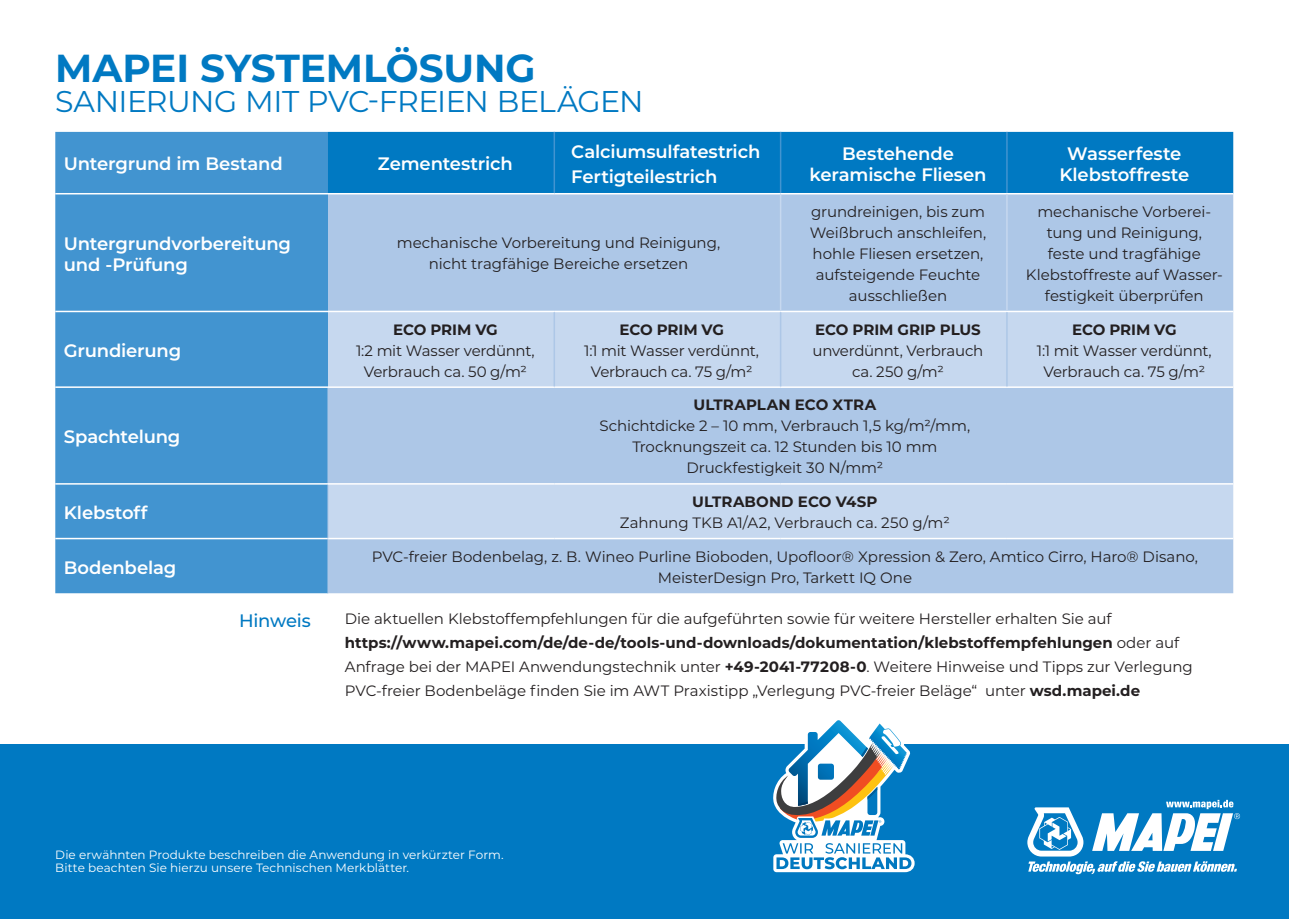
<style>
.page{position:relative;width:1289px;height:919px;background:#fff}
.page>*{position:absolute;margin:0;border:0;box-sizing:border-box;transform-origin:0 0}
.t1{font:700 39px "Montserrat";letter-spacing:-.005em;color:#0079c2}
.t2{font:30px "Montserrat";letter-spacing:-.02em;color:#0079c2}
.t3{font:600 18px/21px "Montserrat";letter-spacing:-.01em;color:#fff}
.t4{font:500 18px "Montserrat";letter-spacing:-.015em;color:#0079c2}
.t5{font:15px/21px "Montserrat";letter-spacing:-.005em;color:#231f20;text-align:center}
.t6{font:700 15px "Montserrat";letter-spacing:-.005em;color:#231f20}
.t7{font:12px/13.5px "Montserrat";letter-spacing:.005em;color:#fff}
.s1{font-weight:700}
</style>
<div class="page">
<div style="left:0;top:744px;width:1288px;height:174px;background:#0079c2"></div>
<svg style="left:1027px;top:799px;width:212px;height:75px"></svg>
<svg style="left:773px;top:720px;width:141px;height:152px"></svg>
<div style="left:55px;top:132px;width:273px;height:461px;background:#4294d0"></div>
<div style="left:328px;top:132px;width:905px;height:61px;background:#0079c2"></div>
<div style="left:328px;top:194px;width:905px;height:399px;background:#adc7e7"></div>
<svg style="left:328px;top:312px;width:905px;height:225px;background:#bbd0eb"></svg>
<hr style="left:328px;top:388px;width:1px;height:95px;background:#adc7e7">
<hr style="left:328px;top:484px;width:1px;height:54px;background:#adc7e7">
<hr style="left:328px;top:538px;width:1px;height:55px;background:#adc7e7">
<hr style="left:55px;top:193px;width:273px;height:1px;background:#fff">
<hr style="left:55px;top:311px;width:273px;height:1px;background:#fff">
<hr style="left:328px;top:311px;width:226px;height:1px;background:#fff">
<hr style="left:554px;top:311px;width:226px;height:1px;background:#fff">
<hr style="left:780px;top:311px;width:226px;height:1px;background:#fff">
<hr style="left:1006px;top:311px;width:227px;height:1px;background:#fff">
<hr style="left:55px;top:386px;width:273px;height:2px;background:#fff">
<hr style="left:328px;top:386px;width:226px;height:2px;background:#fff">
<hr style="left:554px;top:386px;width:226px;height:2px;background:#fff">
<hr style="left:780px;top:386px;width:226px;height:2px;background:#fff">
<hr style="left:1006px;top:386px;width:227px;height:2px;background:#fff">
<hr style="left:55px;top:483px;width:273px;height:1px;background:#fff">
<hr style="left:328px;top:483px;width:226px;height:1px;background:#fff">
<hr style="left:554px;top:483px;width:226px;height:1px;background:#fff">
<hr style="left:780px;top:483px;width:226px;height:1px;background:#fff">
<hr style="left:1006px;top:483px;width:227px;height:1px;background:#fff">
<hr style="left:328px;top:537px;width:226px;height:2px;background:#fff">
<hr style="left:554px;top:537px;width:226px;height:2px;background:#fff">
<hr style="left:780px;top:537px;width:226px;height:2px;background:#fff">
<hr style="left:1006px;top:537px;width:227px;height:2px;background:#fff">
<hr style="left:55px;top:537px;width:273px;height:2px;background:#fff">
<hr style="left:553px;top:132px;width:2px;height:61px;background:#4294d0">
<hr style="left:779px;top:132px;width:2px;height:61px;background:#4294d0">
<hr style="left:1006px;top:132px;width:1px;height:61px;background:#4294d0">
<hr style="left:553px;top:312px;width:2px;height:74px;background:#adc7e7">
<hr style="left:779px;top:312px;width:2px;height:74px;background:#adc7e7">
<hr style="left:1006px;top:312px;width:1px;height:74px;background:#adc7e7">
<hr style="left:779px;top:194px;width:2px;height:117px;background:#c6d8ef">
<hr style="left:1006px;top:194px;width:1px;height:117px;background:#c6d8ef">
<h1 class="t1" style="left:55px;top:40px;width:481px">MAPEI SYSTEMLÖSUNG</h1>
<h2 class="t2" style="left:55px;top:81px;width:589px">SANIERUNG MIT PVC-FREIEN BELÄGEN</h2>
<p class="t3" style="left:64px;top:153px;width:220px">Untergrund im Bestand</p>
<p class="t3" style="left:378px;top:153px;width:136px">Zementestrich</p>
<p class="t3" style="left:571px;top:138px;width:190px;line-height:25.2px">Calciumsulfatestrich<br>Fertigteilestrich</p>
<p class="t3" style="left:809px;top:142px;width:179px;text-align:center">Bestehende keramische Fliesen</p>
<p class="t3" style="left:1059px;top:142px;width:131px;text-align:center">Wasserfeste<br>Klebstoffreste</p>
<p class="t3" style="left:64px;top:232px;width:229px">Untergrundvorbereitung und -Prüfung</p>
<p class="t5" style="left:397px;top:232px;width:325px">mechanische Vorbereitung und Reinigung, nicht tragfähige Bereiche ersetzen</p>
<p class="t3" style="left:64px;top:339px;width:119px">Grundierung</p>
<p class="t6" style="left:393px;top:318px;width:106px">ECO PRIM VG</p>
<p class="t5" style="left:356px;top:339px;width:180px">1:2 mit Wasser verdünnt,<br>Verbrauch ca. 50 g/m²</p>
<p class="t6" style="left:619px;top:318px;width:106px">ECO PRIM VG</p>
<p class="t5" style="left:584px;top:339px;width:176px">1:1 mit Wasser verdünnt,<br>Verbrauch ca. 75 g/m²</p>
<p class="t5" style="left:809px;top:200px;width:178px">grundreinigen, bis zum<br>Weißbruch anschleifen, hohle Fliesen ersetzen, aufsteigende Feuchte ausschließen</p>
<p class="t5" style="left:1025px;top:200px;width:198px">mechanische Vorberei&shy;tung und Reinigung,<br>feste und tragfähige<br>Klebstoffreste auf Wasser&shy;festigkeit überprüfen</p>
<p class="t6" style="left:815px;top:318px;width:167px">ECO PRIM GRIP PLUS</p>
<p class="t5" style="left:812px;top:339px;width:172px">unverdünnt, Verbrauch ca. 250 g/m²</p>
<p class="t6" style="left:1072px;top:318px;width:106px">ECO PRIM VG</p>
<p class="t5" style="left:1036px;top:339px;width:176px">1:1 mit Wasser verdünnt,<br>Verbrauch ca. 75 g/m²</p>
<p class="t3" style="left:64px;top:425px;width:118px">Spachtelung</p>
<p class="t3" style="left:64px;top:501px;width:85px">Klebstoff</p>
<p class="t6" style="left:693px;top:394px;width:184px">ULTRAPLAN ECO XTRA</p>
<p class="t5" style="left:599px;top:415px;width:372px">Schichtdicke 2 – 10 mm, Verbrauch 1,5 kg/m²/mm,<br>Trocknungszeit ca. 12 Stunden bis 10 mm<br>Druckfestigkeit 30 N/mm²</p>
<p class="t6" style="left:692px;top:490px;width:187px">ULTRABOND ECO V4SP</p>
<p class="t5" style="left:620px;top:511px;width:331px">Zahnung TKB A1/A2, Verbrauch ca. 250 g/m²</p>
<p class="t3" style="left:64px;top:556px;width:114px">Bodenbelag</p>
<p class="t5" style="left:372px;top:545px;width:827px">PVC-freier Bodenbelag, z. B. Wineo Purline Bioboden, Upofloor® Xpression &amp; Zero, Amtico Cirro, Haro® Disano,<br>MeisterDesign Pro, Tarkett IQ One</p>
<p class="t4" style="left:239px;top:608px;width:73px">Hinweis</p>
<p class="t5" style="left:345px;top:606px;width:849px;line-height:24px;text-align:left">Die aktuellen Klebstoffempfehlungen für die aufgeführten sowie für weitere Hersteller erhalten Sie auf <span class="s1">https://www.mapei.com/de/de-de/tools-und-downloads/dokumentation/klebstoffempfehlungen</span> oder auf Anfrage bei der MAPEI Anwendungstechnik unter <span class="s1">+49-2041-77208-0</span>. Weitere Hinweise und Tipps zur Verlegung PVC-freier Bodenbeläge finden Sie im AWT Praxistipp „Verlegung PVC-freier Beläge“ unter <span class="s1">wsd.mapei.de</span></p>
<p class="t7" style="left:55px;top:847px;width:450px">Die erwähnten Produkte beschreiben die Anwendung in verkürzter Form.<br>Bitte beachten Sie hierzu unsere Technischen Merkblätter.</p>
</div>
